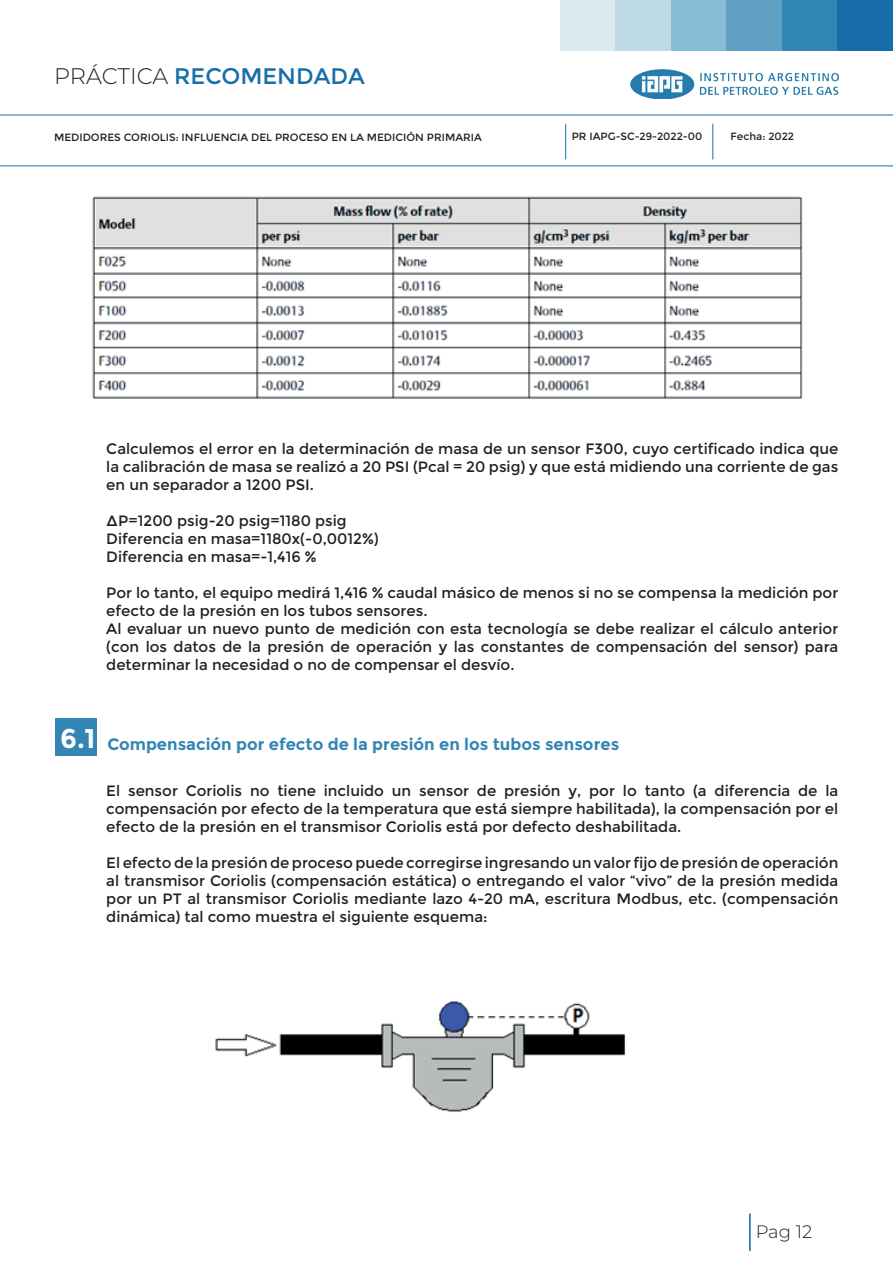
<style>
.page{position:relative;width:893px;height:1263px;background:#fff}
.page>*{position:absolute;margin:0;border:0;box-sizing:border-box;transform-origin:0 0}
.t1{font:22.5px "Montserrat";color:#176ea9}
.t2{font:300 18px "Montserrat";color:#231f20}
.t3{font:700 16.5px "Montserrat";color:#3386b3}
.t4{font:15px/18px "Montserrat";color:#231f20;text-align:justify}
.t5{font:10.5px "Montserrat";color:#231f20}
.s1{font-weight:300;color:#231f20}
.s2{font-size:27px;color:#fff}
</style>
<div class="page">
<div style="left:560px;top:0;width:56px;height:50px;background:#dce9f0"></div>
<div style="left:616px;top:0;width:55px;height:50px;background:#bedae6"></div>
<div style="left:671px;top:0;width:56px;height:50px;background:#88bcd6"></div>
<div style="left:727px;top:0;width:55px;height:50px;background:#60a0c2"></div>
<div style="left:782px;top:0;width:55px;height:50px;background:#3186b4"></div>
<div style="left:837px;top:0;width:56px;height:50px;background:#176da8"></div>
<hr style="left:749px;top:1213px;width:2px;height:38px;background:#0067a5">
<hr style="left:0;top:115px;width:893px;height:1px;background:#176ea9">
<hr style="left:565px;top:124px;width:1px;height:35px;background:#176ea9">
<hr style="left:713px;top:124px;width:1px;height:35px;background:#176ea9">
<hr style="left:0;top:166px;width:893px;height:1px;background:#176ea9">
<img style="left:630px;top:70px;width:209px;height:29px">
<img style="left:92px;top:196px;width:711px;height:202px">
<div style="left:55px;top:718px;width:41px;height:38px;background:#3186b4"></div>
<img style="left:215px;top:1001px;width:410px;height:111px">
<h1 class="t1" style="left:54px;top:63px;width:312px"><span class="s1">PRÁCTICA</span> RECOMENDADA</h1>
<p class="t5" style="left:54px;top:131px;width:429px">MEDIDORES CORIOLIS: INFLUENCIA DEL PROCESO EN LA MEDICIÓN PRIMARIA</p>
<p class="t5" style="left:572px;top:130px;width:132px">PR IAPG-SC-29-2022-00</p>
<p class="t5" style="left:730px;top:130px;width:65px">Fecha: 2022</p>
<p class="t4" style="left:106px;top:439px;width:733px">Calculemos el error en la determinación de masa de un sensor F300, cuyo certificado indica que la calibración de masa se realizó a 20 PSI (Pcal = 20 psig) y que está midiendo una corriente de gas en un separador a 1200 PSI.</p>
<p class="t4" style="left:106px;top:511px;width:274px;text-align:left">∆P=1200 psig-20 psig=1180 psig<br>Diferencia en masa=1180x(-0,0012%)<br>Diferencia en masa=-1,416 %</p>
<p class="t4" style="left:106px;top:583px;width:734px;text-align:left">Por lo tanto, el equipo medirá 1,416 % caudal másico de menos si no se compensa la medición por efecto de la presión en los tubos sensores.<br>Al evaluar un nuevo punto de medición con esta tecnología se debe realizar el cálculo anterior (con los datos de la presión de operación y las constantes de compensación del sensor) para determinar la necesidad o no de compensar el desvío.</p>
<p class="t3" style="left:60px;top:734px;width:560px"><span class="s2">6.1</span> Compensación por efecto de la presión en los tubos sensores</p>
<p class="t4" style="left:106px;top:782px;width:734px">El sensor Coriolis no tiene incluido un sensor de presión y, por lo tanto (a diferencia de la compensación por efecto de la temperatura que está siempre habilitada), la compensación por el efecto de la presión en el transmisor Coriolis está por defecto deshabilitada.</p>
<p class="t4" style="left:106px;top:854px;width:734px">El efecto de la presión de proceso puede corregirse ingresando un valor fijo de presión de operación al transmisor Coriolis (compensación estática) o entregando el valor “vivo” de la presión medida por un PT al transmisor Coriolis mediante lazo 4-20 mA, escritura Modbus, etc. (compensación dinámica) tal como muestra el siguiente esquema:</p>
<p class="t2" style="left:756px;top:1219px;width:58px">Pag 12</p>
</div>
